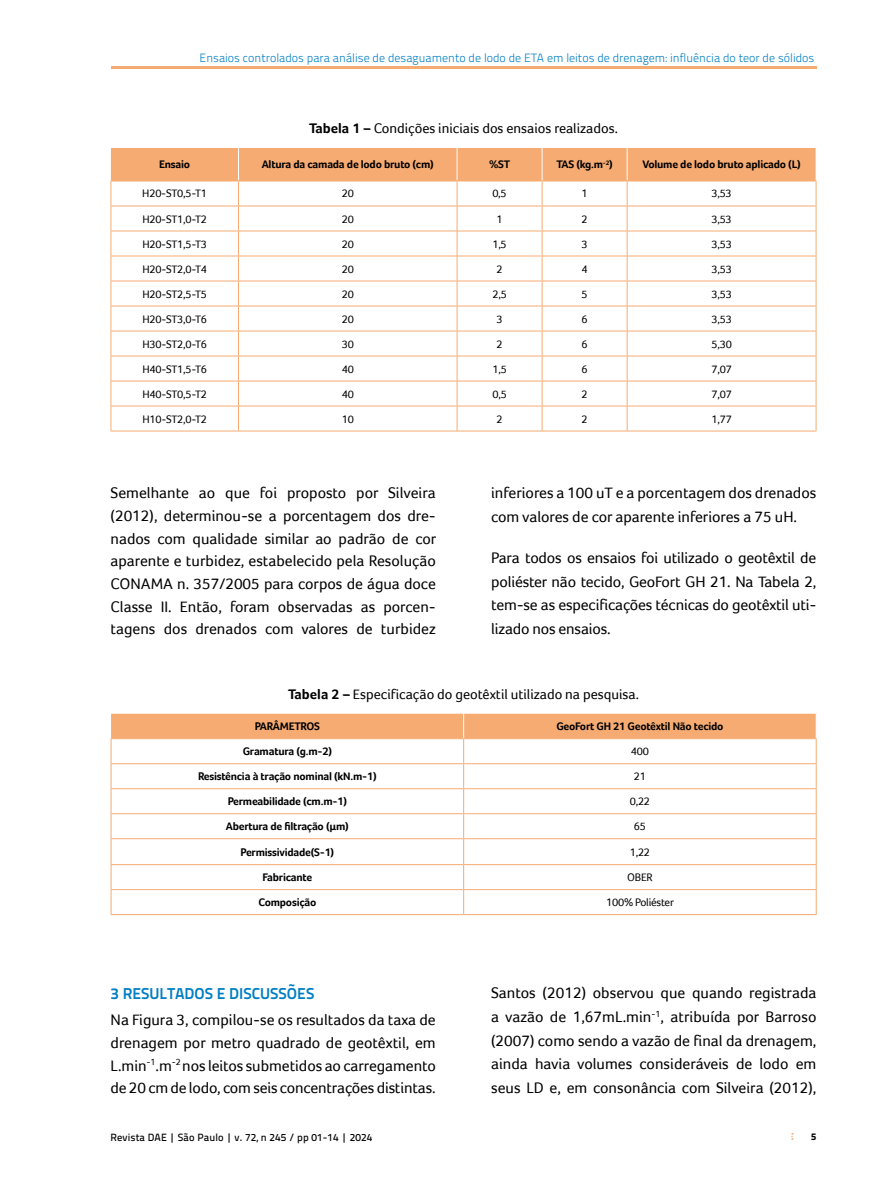
<style>
.page{position:relative;width:893px;height:1191px;background:#fff}
.page>*{position:absolute;margin:0;border:0;box-sizing:border-box;transform-origin:0 0}
.t1{font:15.75px/23.9px "Foco";color:#000;text-align:justify}
.t2{font:700 15.75px "Titillium Text 22 L";color:#007ec3}
.t3{font:14.25px "Foco";color:#000}
.t4{font:300 12px "Titillium Text 22 L";color:#007ec3}
.t5{font:700 11.25px "Foco";letter-spacing:-.02em;color:#000}
.t6{font:11.25px "Foco";letter-spacing:-.02em;color:#000}
.t7{font:500 10.5px "Titillium Text 22 L";letter-spacing:.01em;color:#000}
.t8{font:800 9.75px "Titillium Text 22 L";color:#000}
.s1{font-weight:700}
</style>
<div class="page">
<svg style="left:791px;top:1133px;width:2px;height:6px"></svg>
<hr style="left:111px;top:66px;width:705px;height:3px;background:#f6ab72">
<svg style="left:111px;top:148px;width:706px;height:283px"></svg>
<hr style="left:111px;top:431px;width:127px;height:1px;background:#f6ab72">
<hr style="left:238px;top:431px;width:219px;height:1px;background:#f6ab72">
<hr style="left:457px;top:431px;width:85px;height:1px;background:#f6ab72">
<hr style="left:542px;top:431px;width:85px;height:1px;background:#f6ab72">
<hr style="left:627px;top:431px;width:189px;height:1px;background:#f6ab72">
<hr style="left:111px;top:181px;width:127px;height:1px;background:#f6ab72">
<hr style="left:238px;top:181px;width:219px;height:1px;background:#f6ab72">
<hr style="left:457px;top:181px;width:85px;height:1px;background:#f6ab72">
<hr style="left:542px;top:181px;width:85px;height:1px;background:#f6ab72">
<hr style="left:627px;top:181px;width:189px;height:1px;background:#f6ab72">
<svg style="left:111px;top:713px;width:706px;height:201px"></svg>
<hr style="left:111px;top:914px;width:353px;height:1px;background:#f6ab72">
<hr style="left:464px;top:914px;width:353px;height:1px;background:#f6ab72">
<hr style="left:111px;top:738px;width:353px;height:1px;background:#f6ab72">
<hr style="left:464px;top:738px;width:353px;height:1px;background:#f6ab72">
<p class="t4" style="left:200px;top:49px;width:616px">Ensaios controlados para análise de desaguamento de lodo de ETA em leitos de drenagem: influência do teor de sólidos</p>
<p class="t3" style="left:309px;top:120px;width:310px"><span class="s1">Tabela 1 –</span> Condições iniciais dos ensaios realizados.</p>
<p class="t5" style="left:159px;top:158px;width:33px">Ensaio</p>
<p class="t5" style="left:262px;top:158px;width:174px">Altura da camada de lodo bruto (cm)</p>
<p class="t5" style="left:489px;top:158px;width:23px">%ST</p>
<p class="t5" style="left:556px;top:158px;width:58px">TAS (kg.m<sup>-2</sup>)</p>
<p class="t5" style="left:642px;top:158px;width:160px">Volume de lodo bruto aplicado (L)</p>
<p class="t6" style="left:142px;top:187px;width:66px">H20-ST0,5-T1</p>
<p class="t6" style="left:342px;top:187px;width:14px">20</p>
<p class="t6" style="left:492px;top:187px;width:16px">0,5</p>
<p class="t6" style="left:582px;top:187px;width:8px">1</p>
<p class="t6" style="left:711px;top:187px;width:22px">3,53</p>
<p class="t6" style="left:142px;top:212px;width:66px">H20-ST1,0-T2</p>
<p class="t6" style="left:342px;top:212px;width:14px">20</p>
<p class="t6" style="left:496px;top:212px;width:8px">1</p>
<p class="t6" style="left:582px;top:212px;width:8px">2</p>
<p class="t6" style="left:711px;top:212px;width:22px">3,53</p>
<p class="t6" style="left:142px;top:237px;width:66px">H20-ST1,5-T3</p>
<p class="t6" style="left:342px;top:237px;width:14px">20</p>
<p class="t6" style="left:492px;top:237px;width:16px">1,5</p>
<p class="t6" style="left:582px;top:237px;width:8px">3</p>
<p class="t6" style="left:711px;top:237px;width:22px">3,53</p>
<p class="t6" style="left:142px;top:262px;width:66px">H20-ST2,0-T4</p>
<p class="t6" style="left:342px;top:262px;width:14px">20</p>
<p class="t6" style="left:496px;top:262px;width:8px">2</p>
<p class="t6" style="left:582px;top:262px;width:8px">4</p>
<p class="t6" style="left:711px;top:262px;width:22px">3,53</p>
<p class="t6" style="left:142px;top:287px;width:66px">H20-ST2,5-T5</p>
<p class="t6" style="left:342px;top:287px;width:14px">20</p>
<p class="t6" style="left:492px;top:287px;width:16px">2,5</p>
<p class="t6" style="left:582px;top:287px;width:8px">5</p>
<p class="t6" style="left:711px;top:287px;width:22px">3,53</p>
<p class="t6" style="left:142px;top:312px;width:66px">H20-ST3,0-T6</p>
<p class="t6" style="left:342px;top:312px;width:14px">20</p>
<p class="t6" style="left:496px;top:312px;width:8px">3</p>
<p class="t6" style="left:582px;top:312px;width:8px">6</p>
<p class="t6" style="left:711px;top:312px;width:22px">3,53</p>
<p class="t6" style="left:142px;top:337px;width:66px">H30-ST2,0-T6</p>
<p class="t6" style="left:342px;top:337px;width:14px">30</p>
<p class="t6" style="left:496px;top:337px;width:8px">2</p>
<p class="t6" style="left:582px;top:337px;width:8px">6</p>
<p class="t6" style="left:711px;top:337px;width:22px">5,30</p>
<p class="t6" style="left:142px;top:362px;width:66px">H40-ST1,5-T6</p>
<p class="t6" style="left:342px;top:362px;width:14px">40</p>
<p class="t6" style="left:492px;top:362px;width:16px">1,5</p>
<p class="t6" style="left:582px;top:362px;width:8px">6</p>
<p class="t6" style="left:711px;top:362px;width:22px">7,07</p>
<p class="t6" style="left:142px;top:387px;width:66px">H40-ST0,5-T2</p>
<p class="t6" style="left:342px;top:387px;width:14px">40</p>
<p class="t6" style="left:492px;top:387px;width:16px">0,5</p>
<p class="t6" style="left:582px;top:387px;width:8px">2</p>
<p class="t6" style="left:711px;top:387px;width:22px">7,07</p>
<p class="t6" style="left:142px;top:412px;width:66px">H10-ST2,0-T2</p>
<p class="t6" style="left:342px;top:412px;width:14px">10</p>
<p class="t6" style="left:497px;top:412px;width:8px">2</p>
<p class="t6" style="left:582px;top:412px;width:8px">2</p>
<p class="t6" style="left:711px;top:412px;width:22px">1,77</p>
<p class="t1" style="left:111px;top:481px;width:327px;line-height:22.6px">Semelhante ao que foi proposto por Silveira (2012), determinou-se a porcentagem dos dre&shy;nados com qualidade similar ao padrão de cor aparente e turbidez, estabelecido pela Resolução CONAMA n. 357/2005 para corpos de água doce Classe II. Então, foram observadas as porcen&shy;tagens dos drenados com valores de turbidez</p>
<p class="t1" style="left:491px;top:481px;width:327px">inferiores a 100 uT e a porcentagem dos drenados com valores de cor aparente inferiores a 75 uH.</p>
<p class="t1" style="left:491px;top:545px;width:327px">Para todos os ensaios foi utilizado o geotêxtil de poliéster não tecido, GeoFort GH 21. Na Tabela 2, tem-se as especificações técnicas do geotêxtil uti&shy;lizado nos ensaios.</p>
<p class="t3" style="left:288px;top:686px;width:352px"><span class="s1">Tabela 2 –</span> Especificação do geotêxtil utilizado na pesquisa.</p>
<p class="t5" style="left:255px;top:720px;width:67px">PARÂMETROS</p>
<p class="t5" style="left:556px;top:720px;width:169px">GeoFort GH 21 Geotêxtil Não tecido</p>
<p class="t5" style="left:243px;top:744px;width:91px">Gramatura (g.m-2)</p>
<p class="t6" style="left:631px;top:745px;width:20px">400</p>
<p class="t5" style="left:198px;top:769px;width:180px">Resistência à tração nominal (kN.m-1)</p>
<p class="t6" style="left:634px;top:770px;width:14px">21</p>
<p class="t5" style="left:228px;top:794px;width:121px">Permeabilidade (cm.m-1)</p>
<p class="t6" style="left:630px;top:795px;width:22px">0,22</p>
<p class="t5" style="left:226px;top:819px;width:124px">Abertura de filtração (µm)</p>
<p class="t6" style="left:634px;top:820px;width:14px">65</p>
<p class="t5" style="left:240px;top:845px;width:95px">Permissividade(S-1)</p>
<p class="t6" style="left:630px;top:845px;width:22px">1,22</p>
<p class="t5" style="left:263px;top:870px;width:51px">Fabricante</p>
<p class="t6" style="left:627px;top:870px;width:27px">OBER</p>
<p class="t5" style="left:258px;top:895px;width:59px">Composição</p>
<p class="t6" style="left:606px;top:895px;width:69px">100% Poliéster</p>
<p class="t2" style="left:111px;top:981px;width:205px">3 RESULTADOS E DISCUSSÕES</p>
<p class="t1" style="left:111px;top:1008px;width:327px;line-height:22.5px">Na Figura 3, compilou-se os resultados da taxa de drenagem por metro quadrado de geotêxtil, em L.min<sup>-1</sup>.m<sup>-2</sup> nos leitos submetidos ao carregamento de 20 cm de lodo, com seis concentrações distintas.</p>
<p class="t1" style="left:491px;top:980px;width:327px">Santos (2012) observou que quando registrada a vazão de 1,67mL.min<sup>-1</sup>, atribuída por Barroso (2007) como sendo a vazão de final da drenagem, ainda havia volumes consideráveis de lodo em seus LD e, em consonância com Silveira (2012),</p>
<p class="t7" style="left:111px;top:1129px;width:263px">Revista DAE | São Paulo | v. 72, n 245 / pp 01-14 | 2024</p>
<p class="t8" style="left:811px;top:1129px;width:7px">5</p>
</div>
